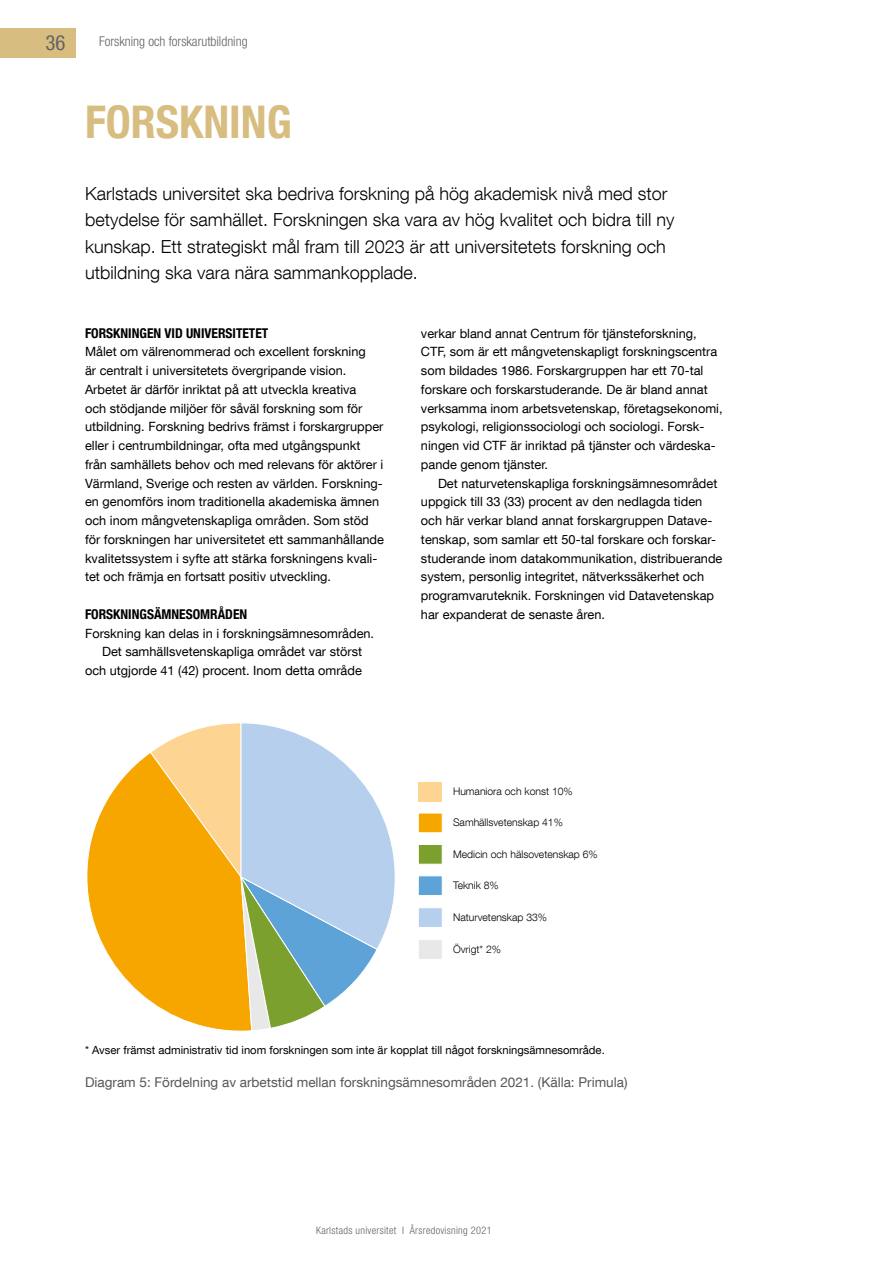
<style>
.page{position:relative;width:893px;height:1263px;background:#fff}
.page>*{position:absolute;margin:0;border:0;box-sizing:border-box;transform-origin:0 0}
.t1{font:700 condensed 45px "Helvetica Neue LT Com";color:#d8bd80}
.t2{font:condensed 21px "Helvetica Neue LT Com";color:#646363}
.t3{font:300 18px/26.2px "Helvetica Neue LT Com";color:#000}
.t4{font:13.5px "Helvetica Neue LT Com";color:#575756}
.t5{font:700 condensed 13.5px "Helvetica Neue LT Com";color:#000}
.t6{font:300 condensed 13.5px "Helvetica Neue LT Com";color:#646363}
.t7{font:12.75px/18.8px "Helvetica Neue LT Com";color:#000}
.t8{font:11.25px "Helvetica Neue LT Com";color:#000}
.t9{font:300 10.5px "Helvetica Neue LT Com";color:#000}
.t10{font:300 condensed 10.5px "Helvetica Neue LT Com";letter-spacing:.03em;color:#646363}
</style>
<div class="page">
<div style="left:0;top:28px;width:76px;height:30px;background:#d8bd80"></div>
<svg style="left:86px;top:753px;width:157px;height:279px"></svg>
<svg style="left:149px;top:723px;width:246px;height:308px"></svg>
<div style="left:418px;top:782px;width:24px;height:19px;background:#fdd491"></div>
<div style="left:418px;top:939px;width:24px;height:20px;background:#e8e8e8;border:1px solid #fff"></div>
<div style="left:418px;top:813px;width:24px;height:20px;background:#f7a600;border:1px solid #fff"></div>
<div style="left:418px;top:844px;width:24px;height:20px;background:#7ba02d;border:1px solid #fff"></div>
<div style="left:418px;top:876px;width:24px;height:20px;background:#5ea3d7;border:1px solid #fff"></div>
<div style="left:418px;top:908px;width:24px;height:19px;background:#b5cfec;border:1px solid #fff"></div>
<h2 class="t2" style="left:45px;top:30px;width:21px">36</h2>
<p class="t6" style="left:99px;top:34px;width:150px">Forskning och forskarutbildning</p>
<h1 class="t1" style="left:85px;top:95px;width:208px">FORSKNING</h1>
<p class="t3" style="left:85px;top:180px;width:591px">Karlstads universitet ska bedriva forskning på hög akademisk nivå med stor betydelse för samhället. Forskningen ska vara av hög kvalitet och bidra till ny kunskap. Ett strategiskt mål fram till 2023 är att universitetets forskning och utbildning ska vara nära sammankopplade.</p>
<p class="t5" style="left:85px;top:325px;width:185px">FORSKNINGEN VID UNIVERSITETET</p>
<p class="t7" style="left:85px;top:342px;width:300px">Målet om välrenommerad och excellent forskning<br>är centralt i universitetets övergripande vision.<br>Arbetet är därför inriktat på att utveckla kreativa<br>och stödjande miljöer för såväl forskning som för utbildning. Forskning bedrivs främst i forskargrupper eller i centrumbildningar, ofta med utgångspunkt från samhällets behov och med relevans för aktörer i Värmland, Sverige och resten av världen. Forskning&shy;en genomförs inom traditionella akademiska ämnen och inom mångvetenskapliga områden. Som stöd för forskningen har universitetet ett sammanhållande kvalitetssystem i syfte att stärka forskningens kvali&shy;tet och främja en fortsatt positiv utveckling.</p>
<p class="t5" style="left:85px;top:606px;width:164px">FORSKNINGSÄMNESOMRÅDEN</p>
<p class="t7" style="left:85px;top:623px;width:291px">Forskning kan delas in i forskningsämnesområden.</p>
<p class="t7" style="left:102px;top:642px;width:262px">Det samhällsvetenskapliga området var störst</p>
<p class="t7" style="left:85px;top:661px;width:278px">och utgjorde 41 (42) procent. Inom detta område</p>
<p class="t7" style="left:421px;top:323px;width:303px">verkar bland annat Centrum för tjänsteforskning, CTF, som är ett mångvetenskapligt forskningscentra som bildades 1986. Forskargruppen har ett 70-tal forskare och forskarstuderande. De är bland annat verksamma inom arbetsvetenskap, företagsekonomi, psykologi, religionssociologi och sociologi. Forsk&shy;ningen vid CTF är inriktad på tjänster och värdeska&shy;pande genom tjänster.</p>
<p class="t7" style="left:421px;top:473px;width:303px;text-indent:17px">Det naturvetenskapliga forskningsämnesområdet uppgick till 33 (33) procent av den nedlagda tiden och här verkar bland annat forskargruppen Datave&shy;tenskap, som samlar ett 50-tal forskare och forskar&shy;studerande inom datakommunikation, distribuerande system, personlig integritet, nätverkssäkerhet och programvaruteknik. Forskningen vid Datavetenskap har expanderat de senaste åren.</p>
<p class="t9" style="left:453px;top:785px;width:121px">Humaniora och konst 10%</p>
<p class="t9" style="left:453px;top:816px;width:111px">Samhällsvetenskap 41%</p>
<p class="t9" style="left:453px;top:848px;width:146px">Medicin och hälsovetenskap 6%</p>
<p class="t9" style="left:453px;top:879px;width:47px">Teknik 8%</p>
<p class="t9" style="left:453px;top:911px;width:96px">Naturvetenskap 33%</p>
<p class="t9" style="left:453px;top:943px;width:50px">Övrigt* 2%</p>
<p class="t8" style="left:85px;top:1043px;width:521px">* Avser främst administrativ tid inom forskningen som inte är kopplat till något forskningsämnesområde.</p>
<p class="t4" style="left:85px;top:1074px;width:544px">Diagram 5: Fördelning av arbetstid mellan forskningsämnesområden 2021. (Källa: Primula)</p>
<p class="t10" style="left:316px;top:1224px;width:177px">Karlstads universitet I Årsredovisning 2021</p>
</div>
